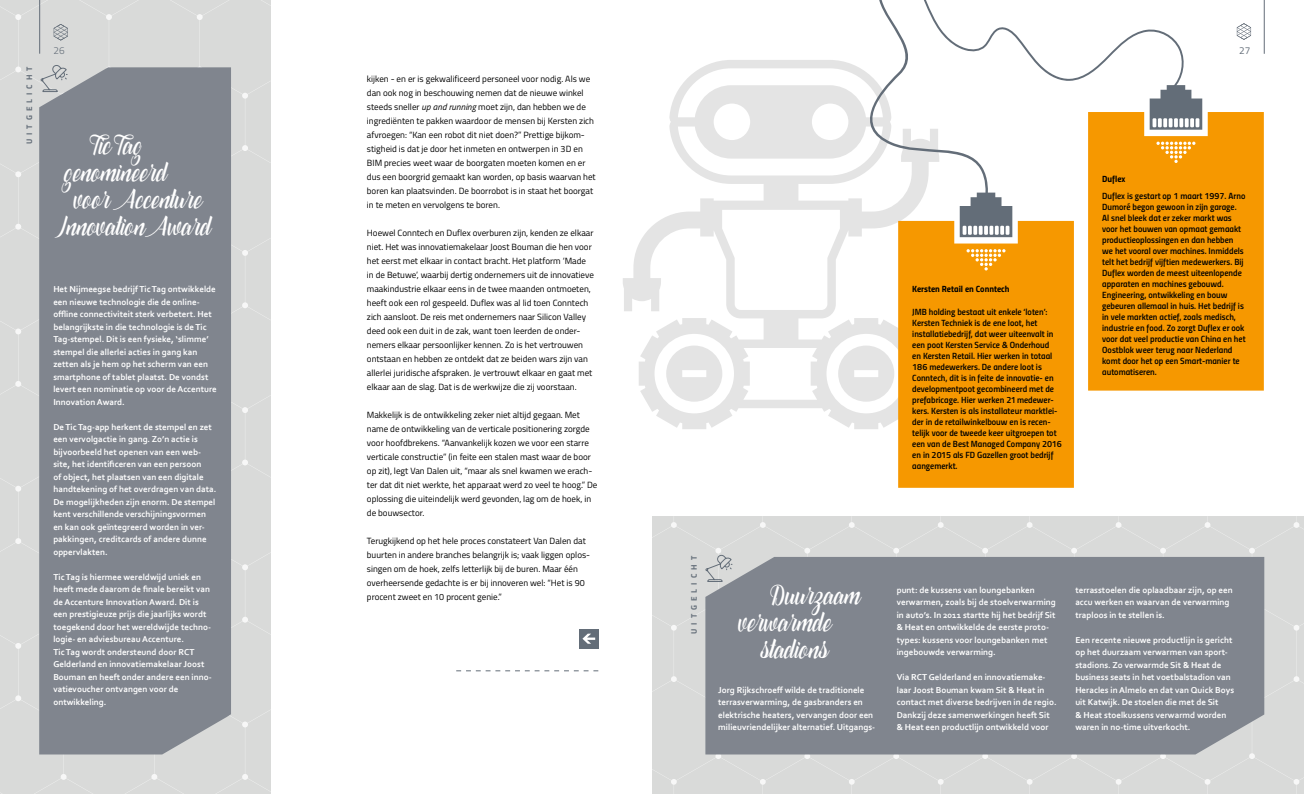
<style>
.page{position:relative;width:1304px;height:794px;background:#fff}
.page>*{position:absolute;margin:0;border:0;box-sizing:border-box;transform-origin:0 0}
.t1{font:30px "catfishscript";color:#fff}
.t2{font:300 10px "Titillium";color:#636d78}
.t3{font:10px "Titillium";color:#636d78}
.t4{font:700 9px/12.5px "Corbel";color:#fff}
.t5{font:9px/14px "Titillium";color:#000}
.t6{font:9px/11px "Titillium Semibold Upright";color:#000}
.t7{font:9px "Titillium Bold Upright";color:#000}
.t8{font:700 8.1px "Titillium";letter-spacing:.5em;color:#636d78}
.s1{font-style:italic}
</style>
<div class="page">
<svg style="left:623px;top:60px;width:275px;height:369px"></svg>
<svg style="left:456px;top:670px;width:82px;height:1px"></svg>
<div style="left:0;top:0;width:271px;height:794px;background:#d9dad9"></div>
<div style="left:39px;top:67px;width:192px;height:687px;background:#80858e"></div>
<svg style="left:538px;top:516px;width:766px;height:278px;fill:#d9dad9"></svg>
<div style="left:705px;top:557px;width:559px;height:197px;background:#80858e"></div>
<svg style="left:705px;top:554px;width:28px;height:28px"></svg>
<div style="left:898px;top:237px;width:176px;height:251px;background:#f69800"></div>
<svg style="left:966px;top:249px;width:40px;height:21px"></svg>
<div style="left:1088px;top:112px;width:176px;height:278px;background:#f69800"></div>
<svg style="left:851px;top:0;width:351px;height:237px"></svg>
<svg style="left:40px;top:65px;width:28px;height:27px"></svg>
<hr style="left:39px;top:0;width:1px;height:54px;background:#636d78">
<hr style="left:1264px;top:0;width:1px;height:54px;background:#636d78">
<svg style="left:1237px;top:23px;width:14px;height:17px"></svg>
<svg style="left:54px;top:24px;width:14px;height:16px"></svg>
<p class="t8" style="left:23px;top:144px;width:79px;rotate:-90deg">UITGELICHT</p>
<p class="t2" style="left:54px;top:43px;width:13px">26</p>
<p class="t3" style="left:1239px;top:43px;width:13px">27</p>
<p class="t5" style="left:367px;top:71px;width:230px">kijken - en er is gekwalificeerd personeel voor nodig. Als we dan ook nog in beschouwing nemen dat de nieuwe winkel steeds sneller <span class="s1">up and running</span> moet zijn, dan hebben we de ingrediënten te pakken waardoor de mensen bij Kersten zich afvroegen: “Kan een robot dit niet doen?” Prettige bijkom&shy;stigheid is dat je door het inmeten en ontwerpen in 3D en BIM precies weet waar de boorgaten moeten komen en er dus een boorgrid gemaakt kan worden, op basis waarvan het boren kan plaatsvinden. De boorrobot is in staat het boorgat in te meten en vervolgens te boren.</p>
<p class="t5" style="left:367px;top:225px;width:228px">Hoewel Conntech en Duflex overburen zijn, kenden ze elkaar niet. Het was innovatiemakelaar Joost Bouman die hen voor het eerst met elkaar in contact bracht. Het platform ‘Made in de Betuwe’, waarbij dertig ondernemers uit de innovatieve maakindustrie elkaar eens in de twee maanden ontmoeten, heeft ook een rol gespeeld. Duflex was al lid toen Conntech zich aansloot. De reis met ondernemers naar Silicon Valley deed ook een duit in de zak, want toen leerden de onder&shy;nemers elkaar persoonlijker kennen. Zo is het vertrouwen ontstaan en hebben ze ontdekt dat ze beiden wars zijn van allerlei juridische afspraken. Je vertrouwt elkaar en gaat met elkaar aan de slag. Dat is de werkwijze die zij voorstaan.</p>
<p class="t5" style="left:367px;top:407px;width:232px">Makkelijk is de ontwikkeling zeker niet altijd gegaan. Met name de ontwikkeling van de verticale positionering zorgde voor hoofdbrekens. “Aanvankelijk kozen we voor een starre verticale constructie” (in feite een stalen mast waar de boor op zit), legt Van Dalen uit, “maar als snel kwamen we erach&shy;ter dat dit niet werkte, het apparaat werd zo veel te hoog.” De oplossing die uiteindelijk werd gevonden, lag om de hoek, in de bouwsector.</p>
<p class="t5" style="left:367px;top:533px;width:225px">Terugkijkend op het hele proces constateert Van Dalen dat buurten in andere branches belangrijk is; vaak liggen oplos&shy;singen om de hoek, zelfs letterlijk bij de buren. Maar één overheersende gedachte is er bij innoveren wel: “Het is 90 procent zweet en 10 procent genie.”</p>
<h1 class="t1" style="left:90px;top:126px;width:54px">Tic Tag</h1>
<h1 class="t1" style="left:64px;top:153px;width:104px">genomineerd</h1>
<p class="t7" style="left:1102px;top:172px;width:25px">Duflex</p>
<p class="t6" style="left:1102px;top:190px;width:145px">Duflex is gestart op 1 maart 1997. Arno Dumoré begon gewoon in zijn garage.<br>Al snel bleek dat er zeker markt was voor het bouwen van opmaat gemaakt productieoplossingen en dan hebben we het vooral over machines. Inmiddels telt het bedrijf vijftien medewerkers. Bij Duflex worden de meest uiteenlopende apparaten en machines gebouwd.<br>Engineering, ontwikkeling en bouw gebeuren allemaal in huis. Het bedrijf is in vele markten actief, zoals medisch, industrie en food. Zo zorgt Duflex er ook voor dat veel productie van China en het Oostblok weer terug naar Nederland komt door het op een Smart-manier te automatiseren.</p>
<h1 class="t1" style="left:74px;top:180px;width:130px">voor Accenture</h1>
<h1 class="t1" style="left:55px;top:207px;width:158px">InnovationAward</h1>
<p class="t4" style="left:53px;top:283px;width:165px">Het Nijmeegse bedrijf Tic Tag ontwikkelde een nieuwe technologie die de online&shy;offline connectiviteit sterk verbetert. Het belangrijkste in die technologie is de Tic Tag-stempel. Dit is een fysieke, ‘slimme’ stempel die allerlei acties in gang kan zetten als je hem op het scherm van een smartphone of tablet plaatst. De vondst levert een nominatie op voor de Accenture Innovation Award.</p>
<p class="t4" style="left:53px;top:420px;width:165px">De Tic Tag-app herkent de stempel en zet een vervolgactie in gang. Zo’n actie is bijvoorbeeld het openen van een web&shy;site, het identificeren van een persoon<br>of object, het plaatsen van een digitale handtekening of het overdragen van data.<br>De mogelijkheden zijn enorm. De stempel kent verschillende verschijningsvormen en kan ook geïntegreerd worden in ver&shy;pakkingen, creditcards of andere dunne oppervlakten.</p>
<p class="t4" style="left:53px;top:570px;width:160px">Tic Tag is hiermee wereldwijd uniek en heeft mede daarom de finale bereikt van de Accenture Innovation Award. Dit is een prestigieuze prijs die jaarlijks wordt toegekend door het wereldwijde techno&shy;logie- en adviesbureau Accenture.<br>Tic Tag wordt ondersteund door RCT Gelderland en innovatiemakelaar Joost Bouman en heeft onder andere een inno&shy;vatievoucher ontvangen voor de ontwikkeling.</p>
<p class="t7" style="left:912px;top:282px;width:99px">Kersten Retail en Conntech</p>
<p class="t6" style="left:912px;top:306px;width:151px">JMB holding bestaat uit enkele ‘loten’:<br>Kersten Techniek is de ene loot, het installatiebedrijf, dat weer uiteenvalt in een poot Kersten Service &amp; Onderhoud<br>en Kersten Retail. Hier werken in totaal 186 medewerkers. De andere loot is Conntech, dit is in feite de innovatie- en developmentpoot gecombineerd met de prefabricage. Hier werken 21 medewer&shy;kers. Kersten is als installateur marktlei&shy;der in de retailwinkelbouw en is recen&shy;telijk voor de tweede keer uitgroepen tot een van de Best Managed Company 2016 en in 2015 als FD Gazellen groot bedrijf aangemerkt.</p>
<p class="t8" style="left:688px;top:634px;width:79px;rotate:-90deg">UITGELICHT</p>
<h1 class="t1" style="left:770px;top:576px;width:91px">Duurzaam</h1>
<h1 class="t1" style="left:739px;top:603px;width:94px">verwarmde</h1>
<h1 class="t1" style="left:761px;top:630px;width:69px">stadions</h1>
<p class="t4" style="left:897px;top:583px;width:161px">punt: de kussens van loungebanken verwarmen, zoals bij de stoelverwarming in auto’s. In 2011 startte hij het bedrijf Sit &amp; Heat en ontwikkelde de eerste proto&shy;types: kussens voor loungebanken met ingebouwde verwarming.</p>
<p class="t4" style="left:897px;top:671px;width:161px">Via RCT Gelderland en innovatiemake&shy;laar Joost Bouman kwam Sit &amp; Heat in contact met diverse bedrijven in de regio.<br>Dankzij deze samenwerkingen heeft Sit &amp; Heat een productlijn ontwikkeld voor</p>
<p class="t4" style="left:1075px;top:583px;width:159px">terrasstoelen die oplaadbaar zijn, op een accu werken en waarvan de verwarming traploos in te stellen is.</p>
<p class="t4" style="left:1075px;top:633px;width:160px">Een recente nieuwe productlijn is gericht op het duurzaam verwarmen van sport&shy;stadions. Zo verwarmde Sit &amp; Heat de business seats in het voetbalstadion van Heracles in Almelo en dat van Quick Boys uit Katwijk. De stoelen die met de Sit<br>&amp; Heat stoelkussens verwarmd worden waren in no-time uitverkocht.</p>
<p class="t4" style="left:718px;top:683px;width:159px">Jorg Rijkschroeff wilde de traditionele terrasverwarming, de gasbranders en elektrische heaters, vervangen door een milieuvriendelijker alternatief. Uitgangs-</p>
</div>
